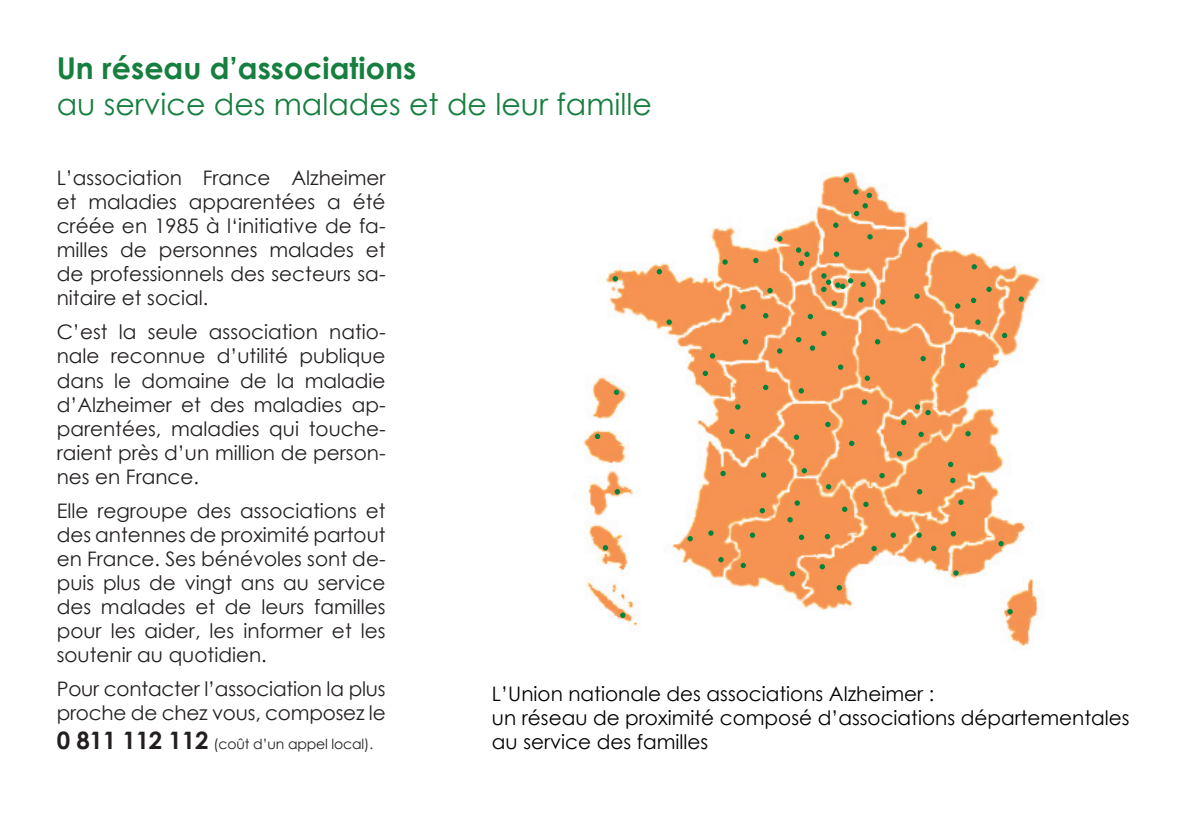
<style>
.page{position:relative;width:1191px;height:840px;background:#fff}
.page>*{position:absolute;margin:0;border:0;box-sizing:border-box;transform-origin:0 0}
.t1{font:30px "Century Gothic";color:#167f3f}
.t2{font:700 30px "Century Gothic";color:#167f3f}
.t3{font:20px/24px "Century Gothic";color:#231f20;text-align:justify}
.t4{font:20px/24px "Century Gothic";color:#000}
.t5{font:14px "Century Gothic";letter-spacing:-.01em;color:#231f20}
.s1{font-weight:700;font-size:24px}
</style>
<div class="page">
<img style="left:583px;top:173px;width:457px;height:473px">
<svg style="left:843px;top:177px;width:6px;height:5px"></svg>
<svg style="left:853px;top:189px;width:19px;height:27px"></svg>
<svg style="left:867px;top:234px;width:5px;height:5px"></svg>
<svg style="left:834px;top:251px;width:5px;height:6px"></svg>
<svg style="left:833px;top:222px;width:5px;height:6px"></svg>
<svg style="left:777px;top:236px;width:5px;height:5px"></svg>
<svg style="left:796px;top:247px;width:13px;height:19px"></svg>
<svg style="left:753px;top:258px;width:5px;height:5px"></svg>
<svg style="left:722px;top:259px;width:5px;height:5px"></svg>
<svg style="left:767px;top:288px;width:5px;height:5px"></svg>
<svg style="left:612px;top:276px;width:6px;height:5px"></svg>
<svg style="left:656px;top:269px;width:6px;height:5px"></svg>
<svg style="left:666px;top:319px;width:6px;height:5px"></svg>
<svg style="left:710px;top:353px;width:5px;height:5px"></svg>
<svg style="left:743px;top:339px;width:5px;height:5px"></svg>
<svg style="left:740px;top:304px;width:6px;height:5px"></svg>
<svg style="left:763px;top:313px;width:5px;height:5px"></svg>
<svg style="left:702px;top:370px;width:6px;height:6px"></svg>
<svg style="left:745px;top:433px;width:5px;height:6px"></svg>
<svg style="left:729px;top:428px;width:5px;height:6px"></svg>
<svg style="left:735px;top:404px;width:5px;height:5px"></svg>
<svg style="left:763px;top:384px;width:5px;height:6px"></svg>
<svg style="left:761px;top:472px;width:5px;height:5px"></svg>
<svg style="left:720px;top:470px;width:6px;height:6px"></svg>
<svg style="left:708px;top:530px;width:5px;height:5px"></svg>
<svg style="left:759px;top:507px;width:6px;height:6px"></svg>
<svg style="left:687px;top:535px;width:6px;height:6px"></svg>
<svg style="left:718px;top:556px;width:5px;height:6px"></svg>
<svg style="left:789px;top:570px;width:6px;height:6px"></svg>
<svg style="left:842px;top:506px;width:5px;height:5px"></svg>
<svg style="left:799px;top:534px;width:5px;height:5px"></svg>
<svg style="left:750px;top:532px;width:5px;height:5px"></svg>
<svg style="left:794px;top:500px;width:6px;height:5px"></svg>
<svg style="left:740px;top:562px;width:6px;height:6px"></svg>
<svg style="left:824px;top:533px;width:6px;height:6px"></svg>
<svg style="left:787px;top:517px;width:5px;height:5px"></svg>
<svg style="left:819px;top:563px;width:6px;height:6px"></svg>
<svg style="left:890px;top:532px;width:6px;height:5px"></svg>
<svg style="left:871px;top:545px;width:5px;height:6px"></svg>
<svg style="left:836px;top:584px;width:6px;height:6px"></svg>
<svg style="left:863px;top:501px;width:5px;height:5px"></svg>
<svg style="left:950px;top:531px;width:6px;height:5px"></svg>
<svg style="left:958px;top:499px;width:5px;height:5px"></svg>
<svg style="left:998px;top:540px;width:5px;height:6px"></svg>
<svg style="left:931px;top:545px;width:5px;height:5px"></svg>
<svg style="left:953px;top:570px;width:5px;height:5px"></svg>
<svg style="left:916px;top:532px;width:6px;height:5px"></svg>
<svg style="left:1007px;top:608px;width:5px;height:6px"></svg>
<svg style="left:950px;top:477px;width:5px;height:6px"></svg>
<svg style="left:896px;top:451px;width:6px;height:5px"></svg>
<svg style="left:918px;top:431px;width:5px;height:6px"></svg>
<svg style="left:965px;top:431px;width:5px;height:5px"></svg>
<svg style="left:948px;top:461px;width:5px;height:6px"></svg>
<svg style="left:917px;top:489px;width:5px;height:5px"></svg>
<svg style="left:862px;top:399px;width:5px;height:5px"></svg>
<svg style="left:826px;top:484px;width:5px;height:5px"></svg>
<svg style="left:879px;top:472px;width:5px;height:6px"></svg>
<svg style="left:849px;top:440px;width:5px;height:6px"></svg>
<svg style="left:801px;top:468px;width:6px;height:5px"></svg>
<svg style="left:794px;top:434px;width:5px;height:5px"></svg>
<svg style="left:901px;top:419px;width:5px;height:6px"></svg>
<svg style="left:825px;top:421px;width:5px;height:6px"></svg>
<svg style="left:838px;top:364px;width:5px;height:5px"></svg>
<svg style="left:807px;top:314px;width:6px;height:5px"></svg>
<svg style="left:777px;top:348px;width:5px;height:5px"></svg>
<svg style="left:810px;top:345px;width:5px;height:5px"></svg>
<svg style="left:796px;top:337px;width:5px;height:5px"></svg>
<svg style="left:821px;top:330px;width:5px;height:6px"></svg>
<svg style="left:798px;top:388px;width:6px;height:5px"></svg>
<svg style="left:920px;top:356px;width:5px;height:5px"></svg>
<svg style="left:864px;top:375px;width:6px;height:5px"></svg>
<svg style="left:915px;top:404px;width:15px;height:11px"></svg>
<svg style="left:875px;top:339px;width:5px;height:5px"></svg>
<svg style="left:959px;top:363px;width:6px;height:5px"></svg>
<svg style="left:1018px;top:296px;width:6px;height:6px"></svg>
<svg style="left:1002px;top:332px;width:5px;height:6px"></svg>
<svg style="left:971px;top:297px;width:5px;height:6px"></svg>
<svg style="left:955px;top:303px;width:5px;height:5px"></svg>
<svg style="left:975px;top:319px;width:5px;height:5px"></svg>
<svg style="left:971px;top:264px;width:6px;height:5px"></svg>
<svg style="left:986px;top:286px;width:5px;height:6px"></svg>
<svg style="left:917px;top:242px;width:5px;height:5px"></svg>
<svg style="left:880px;top:299px;width:5px;height:5px"></svg>
<svg style="left:914px;top:293px;width:5px;height:6px"></svg>
<svg style="left:821px;top:273px;width:45px;height:33px"></svg>
<svg style="left:614px;top:489px;width:6px;height:5px"></svg>
<svg style="left:603px;top:545px;width:5px;height:5px"></svg>
<svg style="left:595px;top:433px;width:5px;height:6px"></svg>
<svg style="left:614px;top:389px;width:5px;height:5px"></svg>
<svg style="left:620px;top:612px;width:5px;height:5px"></svg>
<h1 class="t2" style="left:57px;top:46px;width:361px">Un réseau d’associations</h1>
<h1 class="t1" style="left:57px;top:83px;width:597px">au service des malades et de leur famille</h1>
<p class="t3" style="left:57px;top:166px;width:330px">L’association France Alzheimer et maladies apparentées a été créée en 1985 à l‘initiative de fa&shy;milles de personnes malades et de professionnels des secteurs sa&shy;nitaire et social.</p>
<p class="t3" style="left:57px;top:320px;width:330px">C’est la seule association natio&shy;nale reconnue d’utilité publique dans le domaine de la maladie d’Alzheimer et des maladies ap&shy;parentées, maladies qui touche&shy;raient près d’un million de person&shy;nes en France.</p>
<p class="t3" style="left:57px;top:498px;width:330px">Elle regroupe des associations et des antennes de proximité partout en France. Ses bénévoles sont de&shy;puis plus de vingt ans au service des malades et de leurs familles pour les aider, les informer et les soutenir au quotidien.</p>
<p class="t3" style="left:57px;top:676px;width:330px">Pour contacter l’association la plus proche de chez vous, composez le</p>
<p class="t5" style="left:57px;top:733px;width:318px"><span class="s1">0 811 112 112</span> (coût d’un appel local).</p>
<p class="t4" style="left:492px;top:680px;width:639px">L’Union nationale des associations Alzheimer :<br>un réseau de proximité composé d’associations départementales au service des familles</p>
</div>
